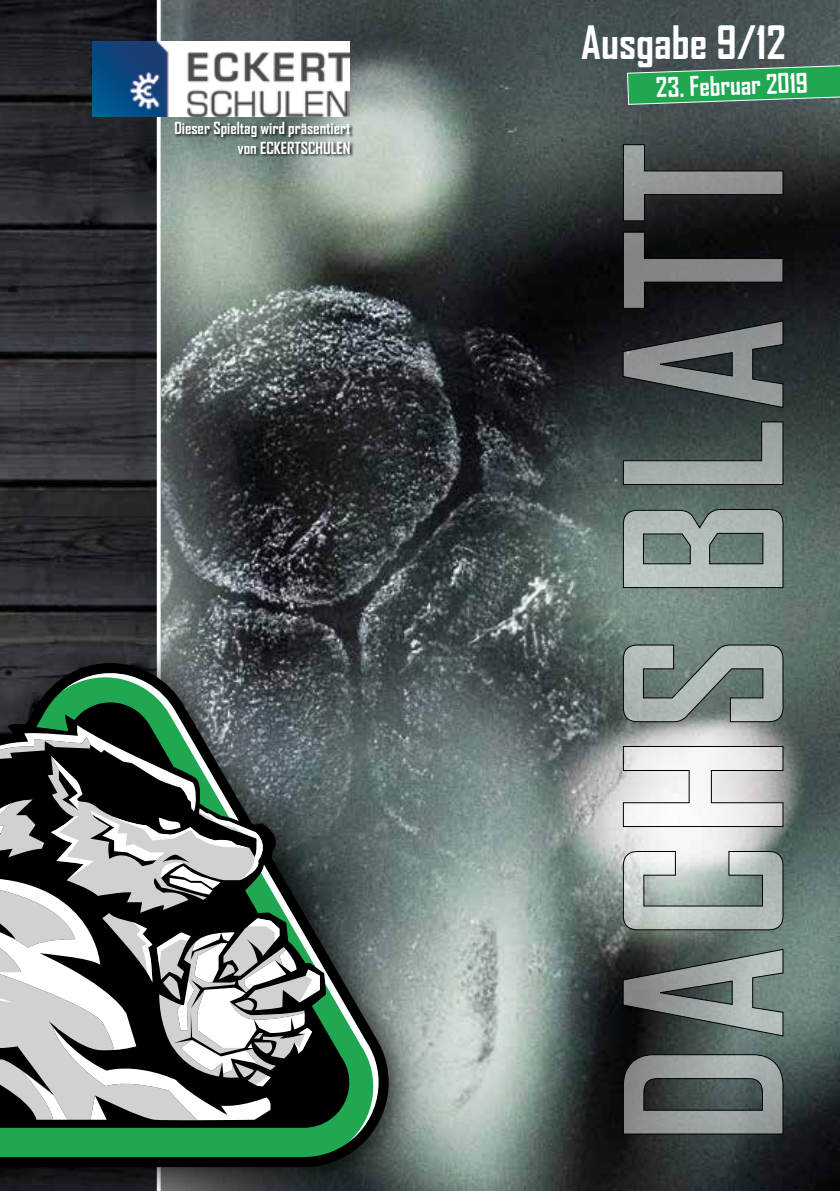
<style>
.page{position:relative;width:840px;height:1191px;background:#fff}
.page>*{position:absolute;margin:0;border:0;box-sizing:border-box;transform-origin:0 0}
.t1{font:700 44px "Agency FB";color:#fff}
.t2{font:700 26px "Agency FB";color:#fff}
.t3{font:700 16px/20px "Agency FB";color:#fff;text-align:right}
</style>
<div class="page">
<img style="left:161px;top:0;width:678px;height:1191px">
<svg style="left:622px;top:144px;width:161px;height:990px;background:#79817e"></svg>
<svg style="left:626px;top:63px;width:213px;height:42px;background:#35975a"></svg>
<img style="left:0;top:0;width:157px;height:636px">
<svg style="left:157px;top:0;width:4px;height:636px"></svg>
<div style="left:0;top:636px;width:423px;height:555px;background:#000;opacity:.75"></div>
<svg style="left:0;top:663px;width:391px;height:504px;background:#2a2f30"></svg>
<svg style="left:0;top:1142px;width:388px;height:15px;background:#20954a"></svg>
<svg style="left:0;top:673px;width:388px;height:469px;background:#64736c"></svg>
<div style="left:174px;top:122px;width:180px;height:36px;background:#000;opacity:.75"></div>
<img style="left:92px;top:41px;width:257px;height:75px">
<p class="t3" style="left:174px;top:118px;width:178px">Dieser Spieltag wird präsentiert von ECKERTSCHULEN</p>
<h1 class="t1" style="left:581px;top:15px;width:206px">Ausgabe 9/12</h1>
<h2 class="t2" style="left:655px;top:72px;width:153px;rotate:-2deg">23. Februar 2019</h2>
</div>
